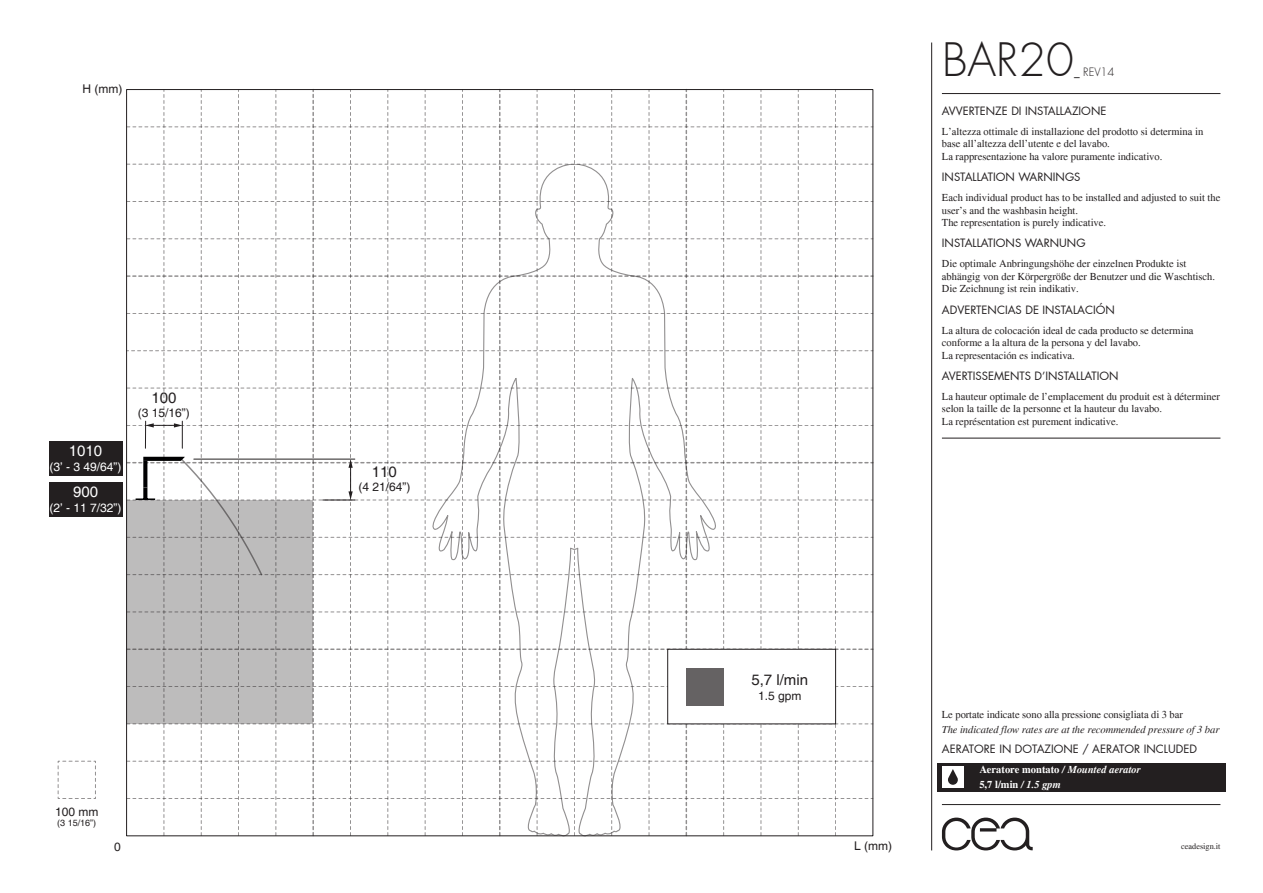
<style>
.page{position:relative;width:1263px;height:893px;background:#fff}
.page>*{position:absolute;margin:0;border:0;box-sizing:border-box;transform-origin:0 0}
.t1{font:300 45px "Futura";color:#231f20}
.t2{font:15px "Helvetica";color:#231f20}
.t3{font:15px "Helvetica";color:#fff}
.t4{font:12px "Helvetica";color:#231f20}
.t5{font:12px "Helvetica";color:#fff}
.t6{font:11.25px "Futura";color:#231f20}
.t7{font:300 11.25px "Futura";color:#231f20}
.t8{font:10.5px/12.6px "Times";color:#231f20}
.t9{font:italic 10.5px "Times";letter-spacing:-.005em;color:#231f20}
.t10{font:700 10.5px "Times";color:#fff}
.t11{font:9px "Helvetica";color:#231f20}
.t12{font:8.25px "Times";color:#231f20}
.s1{font-style:italic}
</style>
<div class="page">
<svg style="left:942px;top:818px;width:91px;height:32px"></svg>
<hr style="left:931px;top:43px;width:1px;height:807px;background:#231f20">
<hr style="left:942px;top:804px;width:278px;height:1px;background:#231f20">
<hr style="left:942px;top:93px;width:278px;height:1px;background:#231f20">
<hr style="left:942px;top:438px;width:278px;height:1px;background:#231f20">
<div style="left:49px;top:483px;width:73px;height:34px;background:#231f20"></div>
<div style="left:49px;top:442px;width:73px;height:34px;background:#231f20"></div>
<svg style="left:58px;top:761px;width:38px;height:38px"></svg>
<svg style="left:127px;top:90px;width:746px;height:746px"></svg>
<div style="left:937px;top:763px;width:288px;height:28px;background:#231f20"></div>
<div style="left:942px;top:766px;width:22px;height:22px;background:#fff"></div>
<svg style="left:948px;top:769px;width:10px;height:16px"></svg>
<p class="t4" style="left:82px;top:82px;width:41px">H (mm)</p>
<p class="t3" style="left:69px;top:442px;width:35px">1010</p>
<p class="t5" style="left:50px;top:459px;width:74px">(3’ - 3 49/64”)</p>
<p class="t3" style="left:73px;top:483px;width:27px">900</p>
<p class="t5" style="left:50px;top:500px;width:74px">(2’ - 11 7/32”)</p>
<p class="t2" style="left:151px;top:389px;width:27px">100</p>
<p class="t4" style="left:138px;top:406px;width:54px">(3 15/16”)</p>
<p class="t4" style="left:55px;top:804px;width:45px">100 mm</p>
<p class="t11" style="left:57px;top:818px;width:41px">(3 15/16”)</p>
<p class="t4" style="left:114px;top:840px;width:8px">0</p>
<p class="t2" style="left:372px;top:463px;width:27px">110</p>
<p class="t4" style="left:358px;top:480px;width:54px">(4 21/64”)</p>
<p class="t1" style="left:942px;top:31px;width:134px">BAR20</p>
<p class="t7" style="left:1074px;top:65px;width:42px">_ REV14</p>
<p class="t6" style="left:942px;top:103px;width:166px">AVVERTENZE DI INSTALLAZIONE</p>
<p class="t8" style="left:942px;top:125px;width:263px">L’altezza ottimale di installazione del prodotto si determina in base all’altezza dell’utente e del lavabo.<br>La rappresentazione ha valore puramente indicativo.</p>
<p class="t6" style="left:942px;top:170px;width:140px">INSTALLATION WARNINGS</p>
<p class="t8" style="left:942px;top:191px;width:280px">Each individual product has to be installed and adjusted to suit the user’s and the washbasin height.<br>The representation is purely indicative.</p>
<p class="t6" style="left:942px;top:236px;width:145px">INSTALLATIONS WARNUNG</p>
<p class="t8" style="left:942px;top:257px;width:275px">Die optimale Anbringungshöhe der einzelnen Produkte ist abhängig von der Körpergröße der Benutzer und die Waschtisch.<br>Die Zeichnung ist rein indikativ.</p>
<p class="t6" style="left:942px;top:303px;width:175px">ADVERTENCIAS DE INSTALACIÓN</p>
<p class="t8" style="left:942px;top:324px;width:253px">La altura de colocación ideal de cada producto se determina conforme a la altura de la persona y del lavabo.<br>La representación es indicativa.</p>
<p class="t6" style="left:942px;top:369px;width:178px">AVERTISSEMENTS D’INSTALLATION</p>
<p class="t8" style="left:942px;top:390px;width:279px">La hauteur optimale de l’emplacement du produit est à déterminer selon la taille de la personne et la hauteur du lavabo.<br>La représentation est purement indicative.</p>
<p class="t2" style="left:751px;top:671px;width:58px">5,7 l/min</p>
<p class="t4" style="left:758px;top:689px;width:45px">1.5 gpm</p>
<p class="t4" style="left:854px;top:839px;width:39px">L (mm)</p>
<p class="t8" style="left:942px;top:708px;width:242px">Le portate indicate sono alla pressione consigliata di 3 bar</p>
<p class="t9" style="left:942px;top:723px;width:279px">The indicated flow rates are at the recommended pressure of 3 bar</p>
<p class="t6" style="left:942px;top:742px;width:257px">AERATORE IN DOTAZIONE / AERATOR INCLUDED</p>
<p class="t10" style="left:979px;top:763px;width:163px">Aeratore montato <span class="s1">/ Mounted aerator</span></p>
<p class="t10" style="left:979px;top:778px;width:83px">5,7 l/min <span class="s1">/ 1.5 gpm</span></p>
<p class="t12" style="left:1181px;top:841px;width:41px">ceadesign.it</p>
</div>
